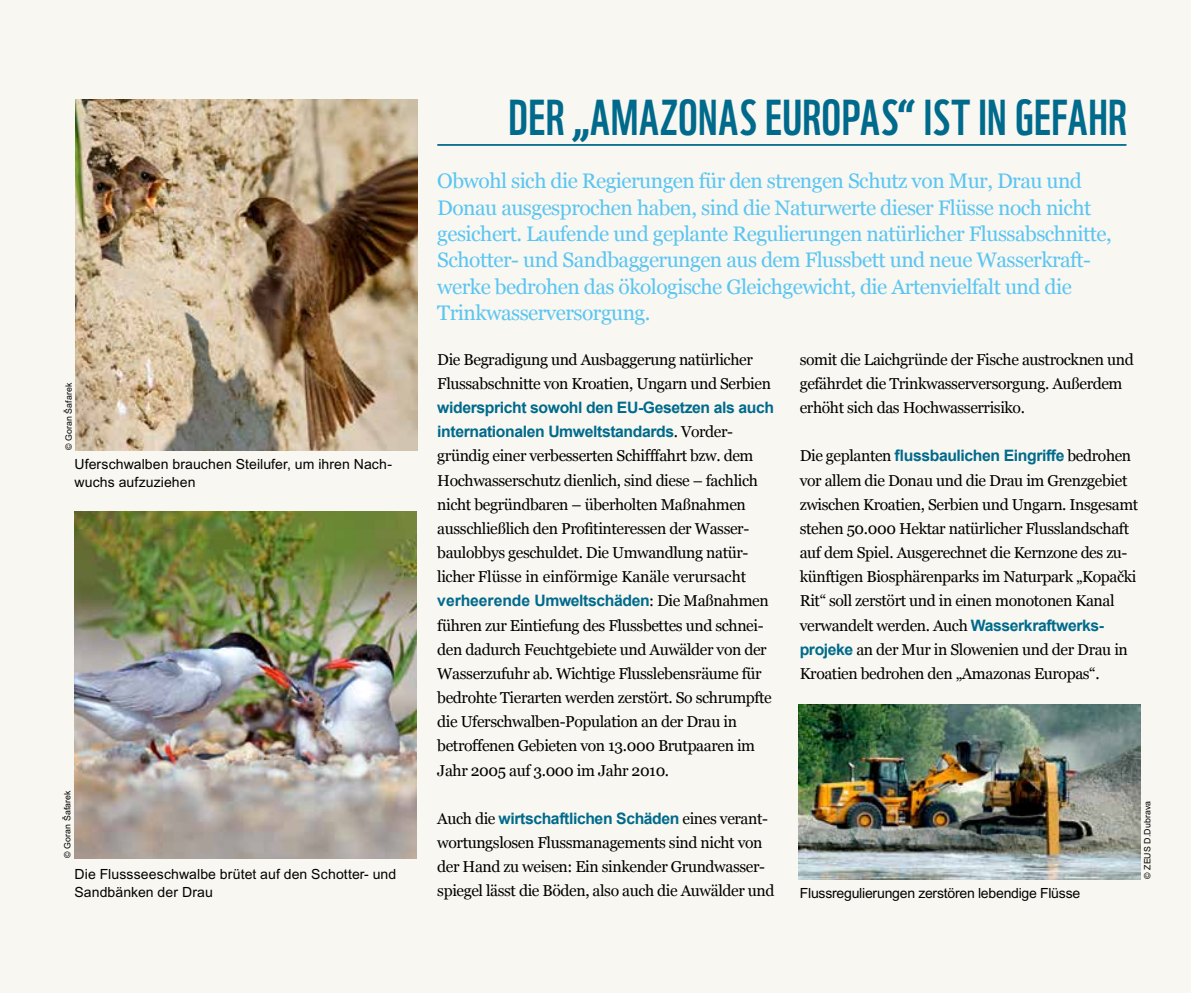
<style>
.page{position:relative;width:1191px;height:993px;background:#fff}
.page>*{position:absolute;margin:0;border:0;box-sizing:border-box;transform-origin:0 0}
.t1{font:49px "WWF";letter-spacing:.01em;color:#006a8c}
.t2{font:21px/26.2px "Georgia";letter-spacing:-.025em;color:#5ac5f2}
.t3{font:15.75px/24.2px "Georgia";letter-spacing:-.025em;color:#000}
.t4{font:700 15.75px/24.2px "Arial";letter-spacing:-.025em;color:#006a8c}
.t5{font:14px/17.5px "Arial SFMT";letter-spacing:.005em;color:#000}
.t6{font:14px "Arial SFMT";letter-spacing:-.015em;color:#000}
.t7{font:8.75px "Arial SFMT";letter-spacing:.015em;color:#000}
.s1{font-family:"Georgia";font-weight:400;color:#000}
.s2{font-family:"Arial";font-weight:700;color:#006a8c}
</style>
<div class="page">
<div style="left:0;top:0;width:1191px;height:992px;background:#f8f7f1"></div>
<img style="left:798px;top:704px;width:342px;height:175px">
<hr style="left:437px;top:144px;width:689px;height:2px;background:#006a8c">
<img style="left:76px;top:99px;width:341px;height:351px">
<img style="left:74px;top:511px;width:342px;height:347px">
<p class="t7" style="left:64px;top:450px;width:69px;rotate:-90deg">© Goran Šafarek</p>
<p class="t5" style="left:74px;top:455px;width:319px">Uferschwalben brauchen Steilufer, um ihren Nach&shy;wuchs aufzuziehen</p>
<p class="t7" style="left:62px;top:857px;width:69px;rotate:-90deg">© Goran Šafarek</p>
<p class="t5" style="left:74px;top:865px;width:323px">Die Flussseeschwalbe brütet auf den Schotter- und<br>Sandbänken der Drau</p>
<h1 class="t1" style="left:508px;top:79px;width:619px">DER „AMAZONAS EUROPAS“ IST IN GEFAHR</h1>
<p class="t2" style="left:437px;top:167px;width:676px">Obwohl sich die Regierungen für den strengen Schutz von Mur, Drau und Donau ausgesprochen haben, sind die Naturwerte dieser Flüsse noch nicht gesichert. Laufende und geplante Regulierungen natürlicher Flussabschnitte, Schotter- und Sandbaggerungen aus dem Flussbett und neue Wasserkraft&shy;werke bedrohen das ökologische Gleichgewicht, die Artenvielfalt und die Trinkwasserversorgung.</p>
<p class="t3" style="left:437px;top:346px;width:335px">Die Begradigung und Ausbaggerung natürlicher<br>Flussabschnitte von Kroatien, Ungarn und Serbien</p>
<p class="t4" style="left:437px;top:396px;width:338px">widerspricht sowohl den EU-Gesetzen als auch internationalen Umweltstandards<span class="s1">. Vorder-</span></p>
<p class="t3" style="left:437px;top:443px;width:322px">gründig einer verbesserten Schifffahrt bzw. dem Hochwasserschutz dienlich, sind diese – fachlich nicht begründbaren – überholten Maßnahmen ausschließlich den Profitinteressen der Wasser&shy;baulobbys geschuldet. Die Umwandlung natür&shy;licher Flüsse in einförmige Kanäle verursacht</p>
<p class="t4" style="left:437px;top:589px;width:333px">verheerende Umweltschäden<span class="s1">: Die Maßnahmen</span></p>
<p class="t3" style="left:437px;top:612px;width:336px">führen zur Eintiefung des Flussbettes und schnei&shy;den dadurch Feuchtgebiete und Auwälder von der Wasserzufuhr ab. Wichtige Flusslebensräume für bedrohte Tierarten werden zerstört. So schrumpfte die Uferschwalben-Population an der Drau in betroffenen Gebieten von 13.000 Brutpaaren im Jahr 2005 auf 3.000 im Jahr 2010.</p>
<p class="t4" style="left:437px;top:806px;width:332px"><span class="s1">Auch die</span> wirtschaftlichen Schäden <span class="s1">eines verant-</span></p>
<p class="t3" style="left:437px;top:829px;width:339px">wortungslosen Flussmanagements sind nicht von der Hand zu weisen: Ein sinkender Grundwasser&shy;spiegel lässt die Böden, also auch die Auwälder und</p>
<p class="t3" style="left:799px;top:346px;width:335px">somit die Laichgründe der Fische austrocknen und gefährdet die Trinkwasserversorgung. Außerdem erhöht sich das Hochwasserrisiko.</p>
<p class="t4" style="left:799px;top:444px;width:333px"><span class="s1">Die geplanten</span> flussbaulichen Eingriffe <span class="s1">bedrohen</span></p>
<p class="t3" style="left:799px;top:467px;width:340px">vor allem die Donau und die Drau im Grenzgebiet zwischen Kroatien, Serbien und Ungarn. Insgesamt stehen 50.000 Hektar natürlicher Flusslandschaft auf dem Spiel. Ausgerechnet die Kernzone des zu&shy;künftigen Biosphärenparks im Naturpark „Kopački Rit“ soll zerstört und in einen monotonen Kanal verwandelt werden. Auch <span class="s2">Wasserkraftwerks&shy;projeke</span> an der Mur in Slowenien und der Drau in Kroatien bedrohen den „Amazonas Europas“.</p>
<p class="t6" style="left:800px;top:884px;width:282px">Flussregulierungen zerstören lebendige Flüsse</p>
<p class="t7" style="left:1142px;top:878px;width:79px;rotate:-90deg">© ZEUS D.Dubrava</p>
</div>
